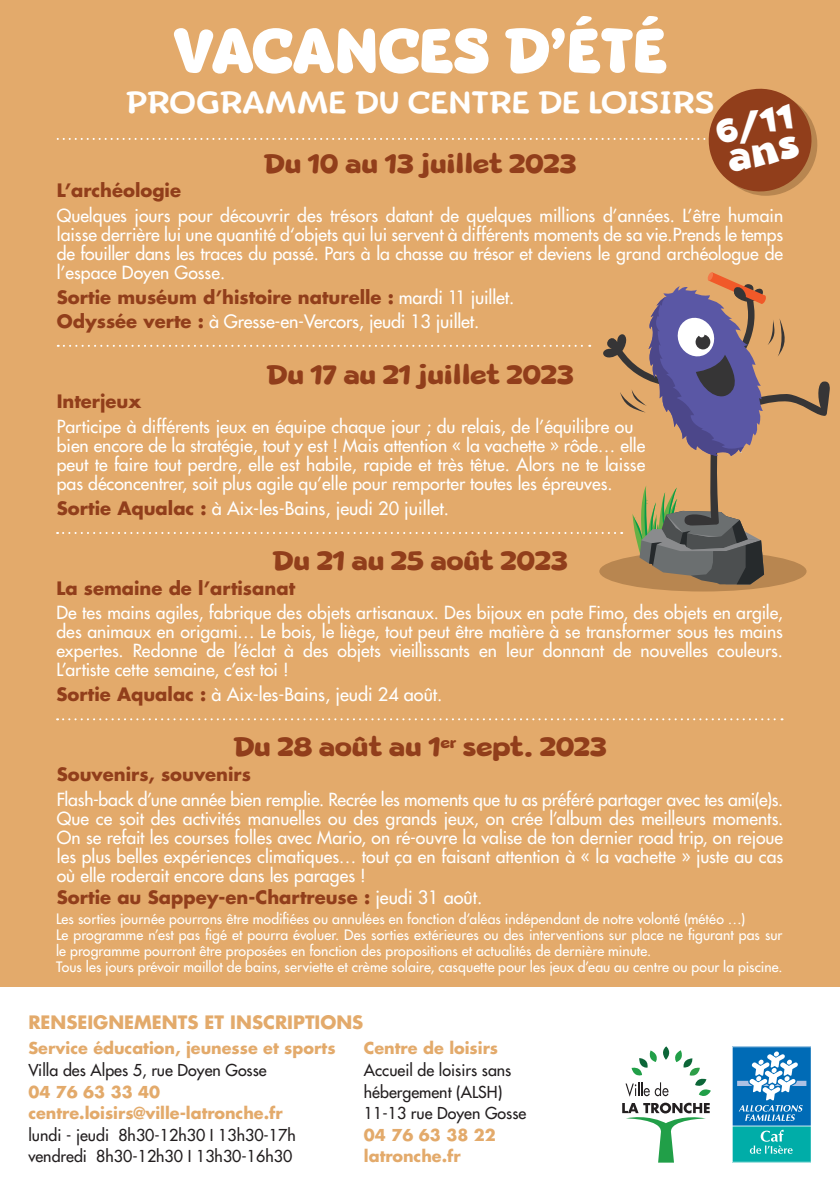
<style>
.page{position:relative;width:840px;height:1191px;background:#fff}
.page>*{position:absolute;margin:0;border:0;box-sizing:border-box;transform-origin:0 0}
.t1{font:800 60.4px "Beebzz Rounded";color:#fff;scale:.91 1}
.t2{font:800 32px "Beebzz";color:#fff}
.t3{font:500 30px "Beebzz Rounded";letter-spacing:.02em;color:#fff}
.t4{font:700 26px "Beebzz Rounded";letter-spacing:-.01em;color:#913e1b}
.t5{font:18px/24.6px "Futura";color:#fff}
.t6{font:700 18px "Futura";color:#913e1b}
.t7{font:700 18px "Futura";color:#e3aa6b}
.t8{font:17.6px/19px "Futura";color:#fff;text-align:justify}
.t9{font:16px/21.6px "Futura";color:#231f20}
.t10{font:700 16px/21.6px "Futura";color:#e3aa6b}
.t11{font:14px/16px "Futura";letter-spacing:.01em;color:#fff}
.s1{font-weight:700;color:#913e1b}
.s2{font-weight:400;color:#fff}
</style>
<div class="page">
<div style="left:0;top:0;width:839px;height:986px;background:#e3aa6b"></div>
<svg style="left:732px;top:1046px;width:79px;height:116px;background:#329ac0"></svg>
<svg style="left:622px;top:1046px;width:88px;height:116px"></svg>
<svg style="left:57px;top:718px;width:725px;height:2px"></svg>
<div style="left:599px;top:551px;width:207px;height:40px;background:#b88650;border-radius:50%"></div>
<svg style="left:57px;top:272px;width:772px;height:312px"></svg>
<svg style="left:57px;top:88px;width:761px;height:108px"></svg>
<h1 class="t1" style="left:173px;top:13px;width:544px">VACANCES D’ÉTÉ</h1>
<h3 class="t3" style="left:126px;top:84px;width:589px">PROGRAMME DU CENTRE DE LOISIRS</h3>
<h2 class="t2" style="left:711px;top:112px;width:81px;rotate:-13deg">6/11</h2>
<h3 class="t4" style="left:263px;top:148px;width:314px">Du 10 au 13 juillet 2023</h3>
<p class="t6" style="left:57px;top:178px;width:126px">L’archéologie</p>
<p class="t8" style="left:57px;top:206px;width:727px">Quelques jours pour découvrir des trésors datant de quelques millions d’années. L’être humain laisse derrière lui une quantité d‘objets qui lui servent à différents moments de sa vie.Prends le temps de fouiller dans les traces du passé. Pars à la chasse au trésor et deviens le grand archéologue de l’espace Doyen Gosse.</p>
<p class="t5" style="left:57px;top:285px;width:458px"><span class="s1">Sortie muséum d’histoire naturelle :</span> mardi 11 juillet.<br><span class="s1">Odyssée verte :</span> à Gresse-en-Vercors, jeudi 13 juillet.</p>
<h3 class="t4" style="left:266px;top:358px;width:309px">Du 17 au 21 juillet 2023</h3>
<p class="t6" style="left:57px;top:389px;width:86px">Interjeux</p>
<p class="t8" style="left:57px;top:417px;width:590px;text-align:left">Participe à différents jeux en équipe chaque jour ; du relais, de l’équilibre ou bien encore de la stratégie, tout y est ! Mais attention « la vachette » rôde… elle peut te faire tout perdre, elle est habile, rapide et très têtue. Alors ne te laisse pas déconcentrer, soit plus agile qu’elle pour remporter toutes les épreuves.</p>
<p class="t5" style="left:57px;top:495px;width:393px"><span class="s1">Sortie Aqualac :</span> à Aix-les-Bains, jeudi 20 juillet.</p>
<h3 class="t4" style="left:272px;top:545px;width:297px">Du 21 au 25 août 2023</h3>
<p class="t6" style="left:56px;top:575px;width:240px">La semaine de l’artisanat</p>
<p class="t8" style="left:56px;top:603px;width:727px">De tes mains agiles, fabrique des objets artisanaux. Des bijoux en pate Fimo, des objets en argile, des animaux en origami… Le bois, le liège, tout peut être matière à se transformer sous tes mains expertes. Redonne de l’éclat à des objets vieillissants en leur donnant de nouvelles couleurs.<br>L’artiste cette semaine, c’est toi !</p>
<p class="t5" style="left:56px;top:682px;width:387px"><span class="s1">Sortie Aqualac :</span> à Aix-les-Bains, jeudi 24 août.</p>
<h3 class="t4" style="left:233px;top:731px;width:375px">Du 28 août au 1<sup>er</sup> sept. 2023</h3>
<p class="t6" style="left:57px;top:762px;width:196px">Souvenirs, souvenirs</p>
<p class="t8" style="left:57px;top:789px;width:727px">Flash-back d’une année bien remplie. Recrée les moments que tu as préféré partager avec tes ami(e)s.<br>Que ce soit des activités manuelles ou des grands jeux, on crée l’album des meilleurs moments.<br>On se refait les courses folles avec Mario, on ré-ouvre la valise de ton dernier road trip, on rejoue les plus belles expériences climatiques… tout ça en faisant attention à « la vachette » juste au cas où elle roderait encore dans les parages !</p>
<p class="t6" style="left:57px;top:885px;width:427px">Sortie au Sappey-en-Chartreuse : <span class="s2">jeudi 31 août.</span></p>
<p class="t11" style="left:56px;top:910px;width:727px">Les sorties journée pourrons être modifiées ou annulées en fonction d’aléas indépendant de notre volonté (météo …)<br>Le programme n’est pas figé et pourra évoluer. Des sorties extérieures ou des interventions sur place ne figurant pas sur le programme pourront être proposées en fonction des propositions et actualités de dernière minute.<br>Tous les jours prévoir maillot de bains, serviette et crème solaire, casquette pour les jeux d’eau au centre ou pour la piscine.</p>
<p class="t7" style="left:28px;top:1009px;width:336px">RENSEIGNEMENTS ET INSCRIPTIONS</p>
<p class="t10" style="left:28px;top:1037px;width:308px">Service éducation, jeunesse et sports</p>
<p class="t9" style="left:28px;top:1059px;width:240px">Villa des Alpes 5, rue Doyen Gosse</p>
<p class="t10" style="left:28px;top:1080px;width:256px">04 76 63 33 40 centre.loisirs@ville-latronche.fr</p>
<p class="t9" style="left:28px;top:1124px;width:269px">lundi - jeudi 8h30-12h30 I 13h30-17h vendredi 8h30-12h30 I 13h30-16h30</p>
<p class="t10" style="left:364px;top:1037px;width:136px">Centre de loisirs</p>
<p class="t9" style="left:364px;top:1059px;width:164px">Accueil de loisirs sans hébergement (ALSH)<br>11-13 rue Doyen Gosse</p>
<p class="t10" style="left:364px;top:1123px;width:133px">04 76 63 38 22 latronche.fr</p>
</div>
